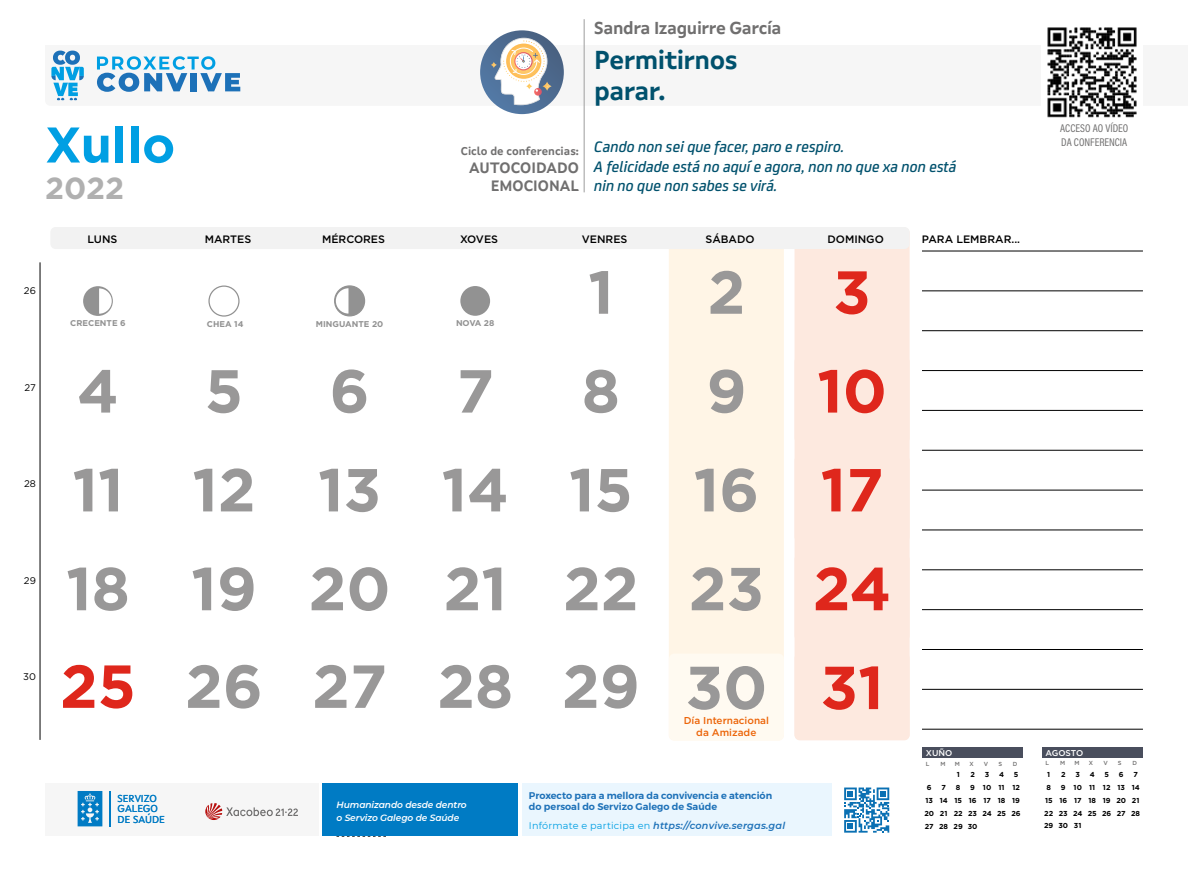
<style>
.page{position:relative;width:1188px;height:869px;background:#fff}
.page>*{position:absolute;margin:0;border:0;box-sizing:border-box;transform-origin:0 0}
.t1{font:700 60.5px/98.1px "Gotham";color:#999898}
.t2{font:700 60.5px "Gotham";color:#df271c}
.t3{font:700 50px "Gotham";color:#009fe3}
.t4{font:700 30.5px "Gotham";color:#b0b0b0}
.t5{font:700 25.88px/31.1px "Xunta Sans";letter-spacing:-.02em;color:#00516d}
.t6{font:700 17.25px "Xunta Sans";letter-spacing:-.02em;color:#706f6f}
.t7{font:italic 500 16.25px/19.5px "FS Joey";color:#00516d}
.t8{font:700 15px/18px "Xunta Sans";color:#706f6f;text-align:right}
.t9{font:11.25px/13.5px "Acumin Pro Cond";color:#706f6f}
.t10{font:700 11.25px "Xunta Sans";color:#706f6f}
.t11{font:500 10.75px "Gotham";color:#000}
.t12{font:10.25px/10.6px "Xunta Sans";color:#007bc4}
.t13{font:500 10px/12px "Gotham";color:#ec6408;text-align:center}
.t14{font:600 9.62px/11.6px "Montserrat";color:#1d71b8}
.t15{font:italic 600 9.62px "Montserrat";letter-spacing:.02em;color:#1d71b8}
.t16{font:9.62px "Gotham";color:#000}
.t17{font:italic 600 9.12px/13px "Montserrat";letter-spacing:-.01em;color:#fff}
.t18{font:500 8.5px "Gotham";letter-spacing:-.005em;color:#fff}
.t19{font:700 8.38px "Gotham";color:#929292}
.t20{font:700 7.25px/12.8px "Gotham";color:#000;text-align:justify}
.t21{font:500 5.88px "Gotham";color:#706f6f}
.s1{color:#999898}
.s2{color:#df271c}
.s3{font-weight:400;font-style:normal;color:#009fe3}
</style>
<div class="page">
<svg style="left:336px;top:835px;width:50px;height:1px"></svg>
<div style="left:45px;top:783px;width:273px;height:52px;background:#f6f6f6"></div>
<div style="left:522px;top:783px;width:309px;height:52px;background:#eaf6fe"></div>
<svg style="left:844px;top:787px;width:45px;height:45px"></svg>
<div style="left:322px;top:783px;width:195px;height:52px;background:#007bc4"></div>
<svg style="left:205px;top:803px;width:93px;height:16px"></svg>
<svg style="left:78px;top:791px;width:24px;height:35px"></svg>
<hr style="left:109px;top:790px;width:1px;height:36px;background:#007bc4">
<hr style="left:583px;top:19px;width:1px;height:173px;background:#b0b0b0">
<img style="left:1047px;top:27px;width:90px;height:91px">
<div style="left:794px;top:227px;width:115px;height:513px;background:#fde9df;border-radius:5px"></div>
<div style="left:668px;top:227px;width:115px;height:513px;background:#fff5e6;border-radius:5px"></div>
<div style="left:50px;top:227px;width:859px;height:22px;background:#f2f2f2;border-radius:5px"></div>
<div style="left:668px;top:653px;width:115px;height:87px;background:#fffaf1;border-radius:5px"></div>
<div style="left:460px;top:286px;width:30px;height:29px;background:#929292;border-radius:50%"></div>
<div style="left:83px;top:286px;width:30px;height:30px;background:#929292;border-radius:50%"></div>
<svg style="left:99px;top:288px;width:13px;height:25px"></svg>
<div style="left:208px;top:285px;width:31px;height:31px;border:1px solid #929292;border-radius:50%"></div>
<div style="left:334px;top:286px;width:30px;height:30px;background:#929292;border-radius:50%"></div>
<div style="left:334px;top:285px;width:31px;height:31px;border:1px solid #929292;border-radius:50%"></div>
<svg style="left:336px;top:288px;width:12px;height:25px"></svg>
<hr style="left:40px;top:262px;width:1px;height:477px;background:#000">
<div style="left:922px;top:747px;width:100px;height:10px;background:#494e5d"></div>
<div style="left:1041px;top:747px;width:100px;height:10px;background:#494e5d"></div>
<hr style="left:921px;top:410px;width:221px;height:1px;background:#000">
<hr style="left:921px;top:450px;width:221px;height:1px;background:#000">
<hr style="left:921px;top:489px;width:221px;height:1px;background:#000">
<hr style="left:921px;top:529px;width:221px;height:1px;background:#000">
<hr style="left:921px;top:569px;width:221px;height:1px;background:#000">
<hr style="left:921px;top:609px;width:221px;height:1px;background:#000">
<hr style="left:921px;top:649px;width:221px;height:1px;background:#000">
<hr style="left:921px;top:688px;width:221px;height:1px;background:#000">
<hr style="left:921px;top:728px;width:221px;height:1px;background:#000">
<hr style="left:921px;top:251px;width:221px;height:1px;background:#000">
<hr style="left:921px;top:290px;width:221px;height:1px;background:#000">
<hr style="left:921px;top:330px;width:221px;height:1px;background:#000">
<hr style="left:921px;top:370px;width:221px;height:1px;background:#000">
<svg style="left:51px;top:30px;width:1086px;height:84px"></svg>
<h2 class="t3" style="left:45px;top:112px;width:132px">Xullo</h2>
<h3 class="t4" style="left:45px;top:168px;width:80px">2022</h3>
<h3 class="t10" style="left:461px;top:145px;width:119px">Ciclo de conferencias:</h3>
<h3 class="t8" style="left:469px;top:159px;width:111px">AUTOCOIDADO<br>EMOCIONAL</h3>
<h3 class="t6" style="left:594px;top:17px;width:189px">Sandra Izaguirre García</h3>
<h3 class="t5" style="left:594px;top:44px;width:145px">Permitirnos parar.</h3>
<h3 class="t7" style="left:594px;top:136px;width:364px">Cando non sei que facer, paro e respiro.<br>A felicidade está no aquí e agora, non no que xa non está nin no que non sabes se virá.</h3>
<h3 class="t16" style="left:24px;top:285px;width:13px">26</h3>
<h3 class="t11" style="left:87px;top:232px;width:31px">LUNS</h3>
<h3 class="t11" style="left:205px;top:232px;width:48px">MARTES</h3>
<h3 class="t11" style="left:322px;top:232px;width:65px">MÉRCORES</h3>
<h3 class="t11" style="left:460px;top:232px;width:40px">XOVES</h3>
<h3 class="t11" style="left:581px;top:232px;width:47px">VENRES</h3>
<h3 class="t11" style="left:705px;top:232px;width:51px">SÁBADO</h3>
<h3 class="t11" style="left:827px;top:232px;width:58px">DOMINGO</h3>
<h3 class="t11" style="left:921px;top:232px;width:100px">PARA LEMBRAR...</h3>
<p class="t19" style="left:70px;top:317px;width:57px">CRECENTE 6</p>
<p class="t19" style="left:207px;top:318px;width:38px">CHEA 14</p>
<p class="t19" style="left:316px;top:318px;width:69px">MINGUANTE 20</p>
<p class="t19" style="left:456px;top:317px;width:40px">NOVA 28</p>
<h1 class="t1" style="left:588px;top:243px;width:27px">1</h1>
<h1 class="t1" style="left:707px;top:243px;width:39px">2</h1>
<h1 class="t2" style="left:833px;top:252px;width:39px">3</h1>
<h3 class="t16" style="left:25px;top:381px;width:13px">27</h3>
<h1 class="t1" style="left:77px;top:341px;width:43px">4</h1>
<h1 class="t1" style="left:205px;top:341px;width:40px">5</h1>
<h1 class="t1" style="left:329px;top:341px;width:42px">6</h1>
<h1 class="t1" style="left:456px;top:341px;width:39px">7</h1>
<h1 class="t1" style="left:581px;top:341px;width:40px">8</h1>
<h1 class="t2" style="left:706px;top:351px;width:182px"><span class="s1">9</span> 10</h1>
<h3 class="t16" style="left:24px;top:477px;width:13px">28</h3>
<h3 class="t16" style="left:24px;top:573px;width:13px">29</h3>
<h3 class="t16" style="left:23px;top:670px;width:14px">30</h3>
<h1 class="t1" style="left:60px;top:440px;width:832px">11 12 13 14 15 16 <span class="s2">17<br></span>18 19 20 21 22 23 <span class="s2">24<br>25</span> 26 27 28 29 30 <span class="s2">31</span></h1>
<h3 class="t12" style="left:117px;top:792px;width:49px">SERVIZO<br>GALEGO<br>DE SAÚDE</h3>
<p class="t17" style="left:336px;top:797px;width:132px">Humanizando desde dentro o Servizo Galego de Saúde</p>
<h3 class="t13" style="left:683px;top:713px;width:87px">Día Internacional da Amizade</h3>
<h3 class="t14" style="left:529px;top:789px;width:245px">Proxecto para a mellora da convivencia e atención do persoal do Servizo Galego de Saúde</h3>
<h3 class="t15" style="left:529px;top:818px;width:258px"><span class="s3">Infórmate e participa en</span> https://convive.sergas.gal</h3>
<p class="t18" style="left:925px;top:746px;width:28px">XUÑO</p>
<p class="t21" style="left:925px;top:759px;width:5px">L</p>
<p class="t21" style="left:940px;top:759px;width:7px">M</p>
<p class="t21" style="left:954px;top:759px;width:7px">M</p>
<p class="t21" style="left:969px;top:759px;width:6px">X</p>
<p class="t21" style="left:983px;top:759px;width:6px">V</p>
<p class="t21" style="left:998px;top:759px;width:5px">S</p>
<p class="t21" style="left:1012px;top:759px;width:6px">D</p>
<p class="t20" style="left:956px;top:767px;width:5px">1</p>
<p class="t20" style="left:970px;top:767px;width:6px">2</p>
<p class="t20" style="left:984px;top:767px;width:6px">3</p>
<p class="t20" style="left:998px;top:767px;width:6px">4</p>
<p class="t20" style="left:1013px;top:767px;width:6px">5</p>
<p class="t20" style="left:926px;top:780px;width:6px">6</p>
<p class="t20" style="left:941px;top:780px;width:6px">7</p>
<p class="t20" style="left:955px;top:780px;width:6px">8</p>
<p class="t20" style="left:924px;top:780px;width:98px;text-indent:46px">9 10 11 12<br>13 14 15 16 17 18 19<br>20 21 22 23 24 25 26<br>27 28 29 30</p>
<h3 class="t9" style="left:1059px;top:121px;width:70px">ACCESO AO VÍDEO<br>DA CONFERENCIA</h3>
<p class="t18" style="left:1045px;top:746px;width:39px">AGOSTO</p>
<p class="t21" style="left:1045px;top:759px;width:5px">L</p>
<p class="t21" style="left:1059px;top:759px;width:7px">M</p>
<p class="t21" style="left:1074px;top:759px;width:7px">M</p>
<p class="t21" style="left:1088px;top:759px;width:6px">X</p>
<p class="t21" style="left:1103px;top:759px;width:6px">V</p>
<p class="t21" style="left:1117px;top:759px;width:5px">S</p>
<p class="t21" style="left:1131px;top:759px;width:6px">D</p>
<p class="t20" style="left:1046px;top:767px;width:5px">1</p>
<p class="t20" style="left:1060px;top:767px;width:6px">2</p>
<p class="t20" style="left:1075px;top:767px;width:6px">3</p>
<p class="t20" style="left:1089px;top:767px;width:6px">4</p>
<p class="t20" style="left:1104px;top:767px;width:6px">5</p>
<p class="t20" style="left:1118px;top:767px;width:6px">6</p>
<p class="t20" style="left:1133px;top:767px;width:6px">7</p>
<p class="t20" style="left:1046px;top:780px;width:6px">8</p>
<p class="t20" style="left:1043px;top:780px;width:97px;text-indent:17px">9 10 11 12 13 14<br>15 16 17 18 19 20 21<br>22 23 24 25 26 27 28<br>29 30 31</p>
</div>
